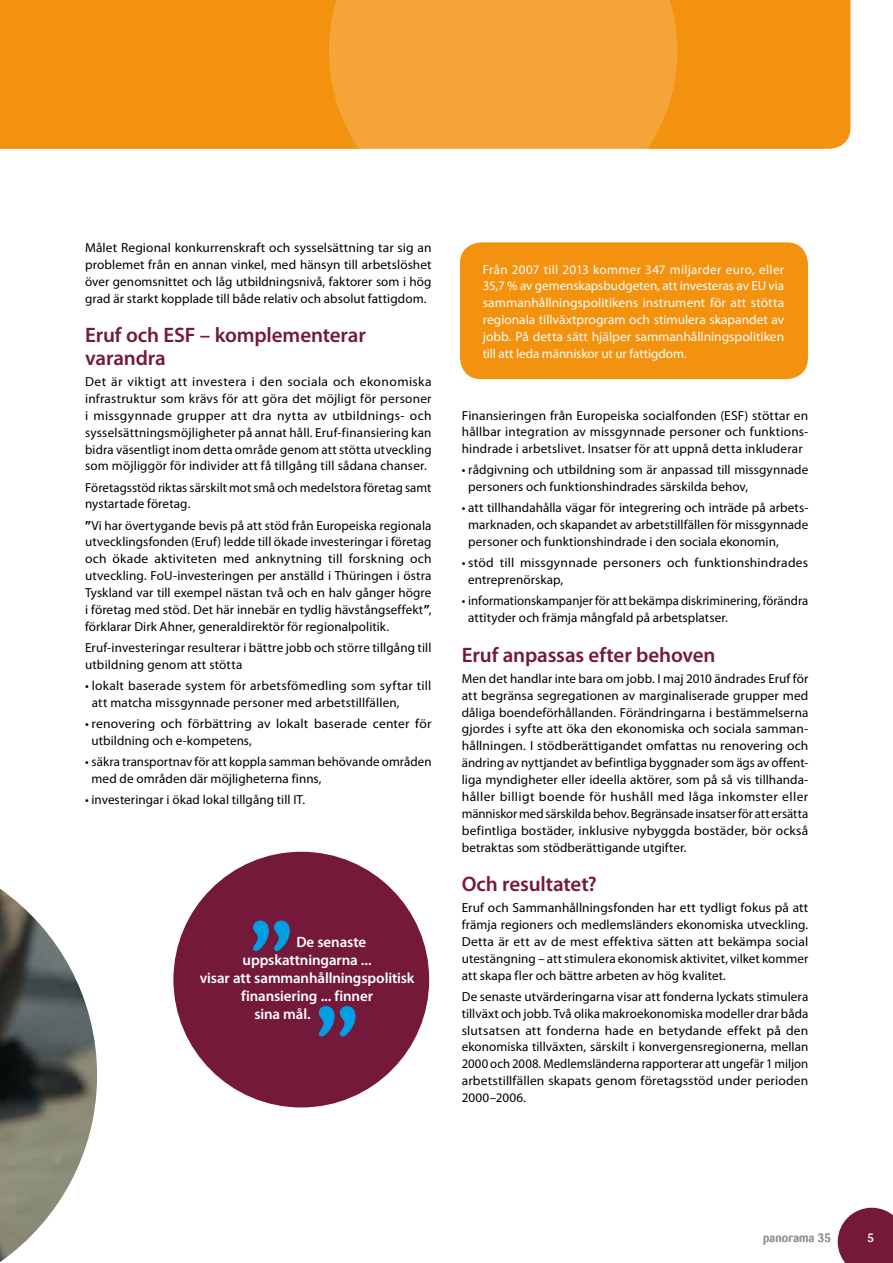
<style>
.page{position:relative;width:893px;height:1263px;background:#fff}
.page>*{position:absolute;margin:0;border:0;box-sizing:border-box;transform-origin:0 0}
.t1{font:700 100.5px "Barmeno";color:#009ee3}
.t2{font:600 21px/22.5px "Myriad Pro";letter-spacing:-.005em;color:#75193a}
.t3{font:600 15px "Myriad Pro";letter-spacing:-.01em;color:#fff}
.t4{font:13.2px/16.8px "Myriad Pro";letter-spacing:.01em;color:#000;text-align:justify}
.t5{font:13.2px/16.8px "Myriad Pro";letter-spacing:-.005em;color:#fff;text-align:justify}
.t6{font:500 12px "Barmeno";letter-spacing:.02em;color:#90989c}
.t7{font:500 12px "Barmeno";color:#fff}
.s1{font-weight:700}
</style>
<div class="page">
<div style="left:0;top:0;width:850px;height:149px;background:#f3920f"></div>
<div style="left:329px;top:0;width:348px;height:149px;background:#f5a437"></div>
<img style="left:0;top:889px;width:97px;height:373px">
<svg style="left:838px;top:1208px;width:55px;height:55px;background:#83314f"></svg>
<div style="left:173px;top:851px;width:257px;height:257px;background:#75193a;border-radius:50%"></div>
<div style="left:460px;top:242px;width:348px;height:137px;background:#f3920f;border-radius:21px"></div>
<p class="t4" style="left:85px;top:239px;width:348px">Målet Regional konkurrenskraft och sysselsättning tar sig an problemet från en annan vinkel, med hänsyn till arbetslöshet över genomsnittet och låg utbildningsnivå, faktorer som i hög grad är starkt kopplade till både relativ och absolut fattigdom.</p>
<h2 class="t2" style="left:85px;top:324px;width:282px">Eruf och ESF – komplementerar varandra</h2>
<p class="t4" style="left:85px;top:373px;width:348px">Det är viktigt att investera i den sociala och ekonomiska infrastruktur som krävs för att göra det möjligt för personer i missgynnade grupper att dra nytta av utbildnings- och sysselsättningsmöjligheter på annat håll. Eruf-finansiering kan bidra väsentligt inom detta område genom att stötta utveckling som möjliggör för individer att få tillgång till sådana chanser.</p>
<p class="t4" style="left:85px;top:478px;width:348px">Företagsstöd riktas särskilt mot små och medelstora företag samt nystartade företag.</p>
<p class="t4" style="left:85px;top:516px;width:348px"><span class="s1">”</span>Vi har övertygande bevis på att stöd från Europeiska regionala utvecklingsfonden (Eruf) ledde till ökade investeringar i företag och ökade aktiviteten med anknytning till forskning och utveckling. FoU-investeringen per anställd i Thüringen i östra Tyskland var till exempel nästan två och en halv gånger högre i företag med stöd. Det här innebär en tydlig hävstångseffekt<span class="s1">”</span>, förklarar Dirk Ahner, generaldirektör för regionalpolitik.</p>
<p class="t4" style="left:85px;top:639px;width:348px">Eruf-investeringar resulterar i bättre jobb och större tillgång till utbildning genom att stötta</p>
<p class="t4" style="left:92px;top:677px;width:341px;text-indent:-7px">• lokalt baserade system för arbetsfömedling som syftar till att matcha missgynnade personer med arbetstillfällen,</p>
<p class="t4" style="left:92px;top:715px;width:341px;text-indent:-6px">• renovering och förbättring av lokalt baserade center för utbildning och e-kompetens,</p>
<p class="t4" style="left:92px;top:753px;width:342px;text-indent:-6px">• säkra transportnav för att koppla samman behövande områden med de områden där möjligheterna finns,</p>
<p class="t4" style="left:85px;top:791px;width:222px">• investeringar i ökad lokal tillgång till IT.</p>
<h1 class="t1" style="left:248px;top:899px;width:48px">”</h1>
<p class="t3" style="left:296px;top:932px;width:71px">De senaste</p>
<p class="t3" style="left:243px;top:950px;width:130px">uppskattningarna ...</p>
<p class="t3" style="left:200px;top:968px;width:216px">visar att sammanhållningspolitisk</p>
<p class="t3" style="left:241px;top:986px;width:133px">finansiering ... finner</p>
<p class="t3" style="left:254px;top:1004px;width:58px">sina mål.</p>
<h1 class="t1" style="left:314px;top:985px;width:48px">”</h1>
<p class="t5" style="left:483px;top:260px;width:303px">Från 2007 till 2013 kommer 347 miljarder euro, eller 35,7 % av gemenskapsbudgeten, att investeras av EU via sammanhållningspolitikens instrument för att stötta regionala tillväxtprogram och stimulera skapandet av jobb. På detta sätt hjälper sammanhållningspolitiken till att leda människor ut ur fattigdom.</p>
<p class="t4" style="left:462px;top:406px;width:348px">Finansieringen från Europeiska socialfonden (ESF) stöttar en hållbar integration av missgynnade personer och funktions&shy;hindrade i arbetslivet. Insatser för att uppnå detta inkluderar</p>
<p class="t4" style="left:468px;top:461px;width:341px;text-indent:-6px">• rådgivning och utbildning som är anpassad till missgynnade personers och funktionshindrades särskilda behov,</p>
<p class="t4" style="left:468px;top:499px;width:342px;text-indent:-6px">• att tillhandahålla vägar för integrering och inträde på arbets&shy;marknaden, och skapandet av arbetstillfällen för missgynnade personer och funktionshindrade i den sociala ekonomin,</p>
<p class="t4" style="left:468px;top:554px;width:341px;text-indent:-6px">• stöd till missgynnade personers och funktionshindrades entreprenörskap,</p>
<p class="t4" style="left:468px;top:592px;width:342px;text-indent:-6px">• informationskampanjer för att bekämpa diskriminering, förändra attityder och främja mångfald på arbetsplatser.</p>
<h2 class="t2" style="left:462px;top:643px;width:255px">Eruf anpassas efter behoven</h2>
<p class="t4" style="left:462px;top:670px;width:348px">Men det handlar inte bara om jobb. I maj 2010 ändrades Eruf för att begränsa segregationen av marginaliserade grupper med dåliga boendeförhållanden. Förändringarna i bestämmelserna gjordes i syfte att öka den ekonomiska och sociala samman&shy;hållningen. I stödberättigandet omfattas nu renovering och ändring av nyttjandet av befintliga byggnader som ägs av offent&shy;liga myndigheter eller ideella aktörer, som på så vis tillhanda&shy;håller billigt boende för hushåll med låga inkomster eller människor med särskilda behov. Begränsade insatser för att ersätta befintliga bostäder, inklusive nybyggda bostäder, bör också betraktas som stödberättigande utgifter.</p>
<h2 class="t2" style="left:462px;top:872px;width:137px">Och resultatet?</h2>
<p class="t4" style="left:462px;top:899px;width:348px">Eruf och Sammanhållningsfonden har ett tydligt fokus på att främja regioners och medlemsländers ekonomiska utveckling.<br>Detta är ett av de mest effektiva sätten att bekämpa social utestängning – att stimulera ekonomisk aktivitet, vilket kommer att skapa fler och bättre arbeten av hög kvalitet.</p>
<p class="t4" style="left:462px;top:988px;width:348px">De senaste utvärderingarna visar att fonderna lyckats stimulera tillväxt och jobb. Två olika makroekonomiska modeller drar båda slutsatsen att fonderna hade en betydande effekt på den ekonomiska tillväxten, särskilt i konvergensregionerna, mellan 2000 och 2008. Medlemsländerna rapporterar att ungefär 1 miljon arbetstillfällen skapats genom företagsstöd under perioden 2000–2006.</p>
<p class="t6" style="left:763px;top:1230px;width:69px">panorama 35</p>
<p class="t7" style="left:867px;top:1231px;width:8px">5</p>
</div>
